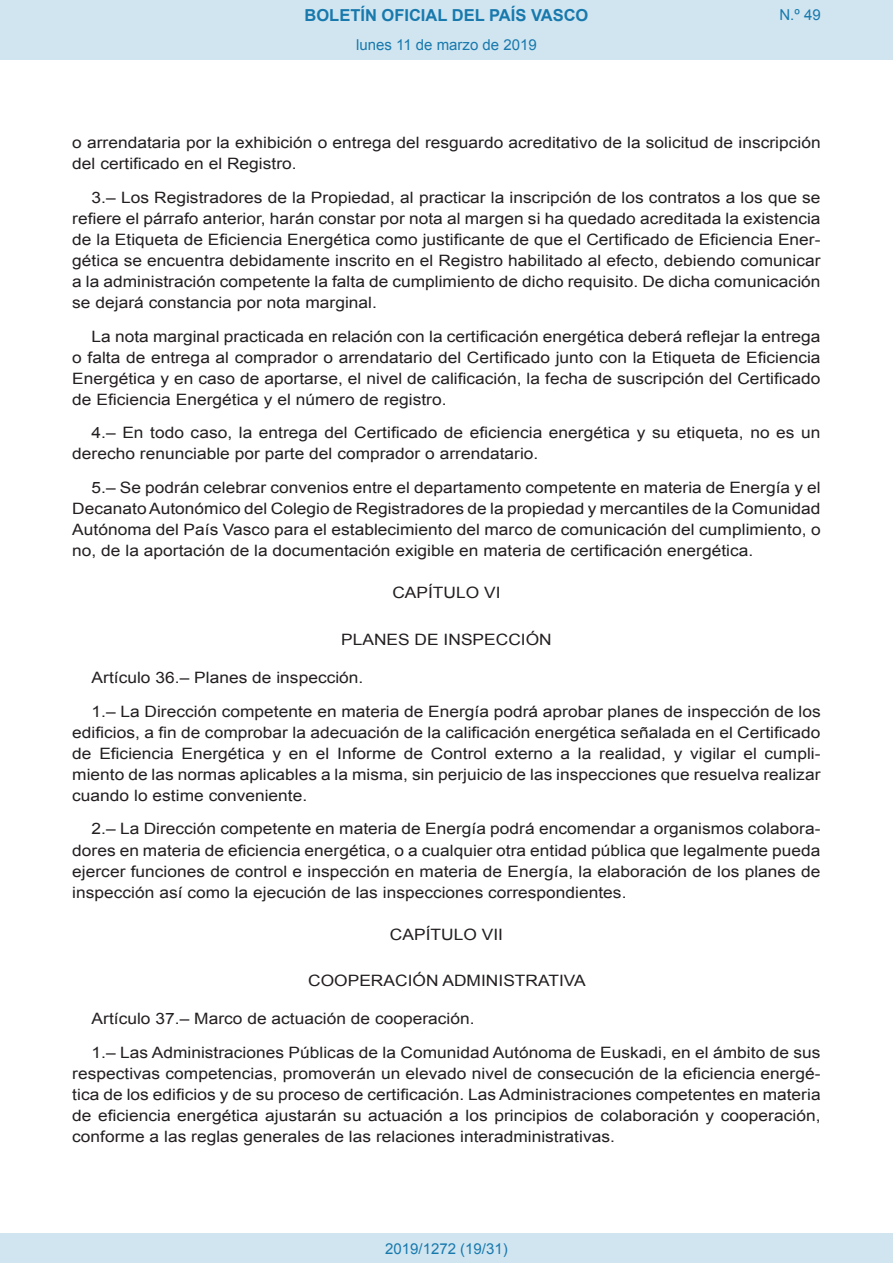
<style>
.page{position:relative;width:893px;height:1263px;background:#fff}
.page>*{position:absolute;margin:0;border:0;box-sizing:border-box;transform-origin:0 0}
.t1{font:700 16.5px "Arial";color:#1879ad}
.BOPVDetalle{font:15.6px/21px "Arial";color:#231f20;text-align:justify;scale:1.11 1}
.BOPVClave{font:15.6px "Arial";color:#231f20;scale:1.11 1}
.Paginacion_Centro{font:15px "Arial";color:#1879ad}
</style>
<div class="page">
<div style="left:0;top:0;width:893px;height:60px;background:#d0e5f0"></div>
<div style="left:0;top:1233px;width:893px;height:30px;background:#d0e5f0"></div>
<p class="t1" style="left:305px;top:4px;width:285px">BOLETÍN OFICIAL DEL PAÍS VASCO</p>
<p class="Paginacion_Centro" style="left:356px;top:35px;width:182px">lunes 11 de marzo de 2019</p>
<p class="Paginacion_Centro" style="left:779px;top:5px;width:43px">N.º 49</p>
<p class="BOPVDetalle" style="left:72px;top:132px;width:676px">o arrendataria por la exhibición o entrega del resguardo acreditativo de la solicitud de inscripción del certificado en el Registro.</p>
<p class="BOPVDetalle" style="left:72px;top:187px;width:676px;text-indent:19px">3.– Los Registradores de la Propiedad, al practicar la inscripción de los contratos a los que se refiere el párrafo anterior, harán constar por nota al margen si ha quedado acreditada la existencia de la Etiqueta de Eficiencia Energética como justificante de que el Certificado de Eficiencia Ener&shy;gética se encuentra debidamente inscrito en el Registro habilitado al efecto, debiendo comunicar a la administración competente la falta de cumplimiento de dicho requisito. De dicha comunicación se dejará constancia por nota marginal.</p>
<p class="BOPVDetalle" style="left:72px;top:326px;width:676px;text-indent:19px">La nota marginal practicada en relación con la certificación energética deberá reflejar la entrega o falta de entrega al comprador o arrendatario del Certificado junto con la Etiqueta de Eficiencia Energética y en caso de aportarse, el nivel de calificación, la fecha de suscripción del Certificado de Eficiencia Energética y el número de registro.</p>
<p class="BOPVDetalle" style="left:72px;top:423px;width:675px;text-indent:19px">4.– En todo caso, la entrega del Certificado de eficiencia energética y su etiqueta, no es un derecho renunciable por parte del comprador o arrendatario.</p>
<p class="BOPVDetalle" style="left:72px;top:477px;width:676px;text-indent:19px">5.– Se podrán celebrar convenios entre el departamento competente en materia de Energía y el Decanato Autonómico del Colegio de Registradores de la propiedad y mercantiles de la Comunidad Autónoma del País Vasco para el establecimiento del marco de comunicación del cumplimiento, o no, de la aportación de la documentación exigible en materia de certificación energética.</p>
<p class="BOPVClave" style="left:392px;top:583px;width:99px">CAPÍTULO VI</p>
<p class="BOPVClave" style="left:341px;top:629px;width:191px">PLANES DE INSPECCIÓN</p>
<p class="BOPVDetalle" style="left:92px;top:667px;width:246px">Artículo 36.– Planes de inspección.</p>
<p class="BOPVDetalle" style="left:72px;top:701px;width:676px;text-indent:19px">1.– La Dirección competente en materia de Energía podrá aprobar planes de inspección de los edificios, a fin de comprobar la adecuación de la calificación energética señalada en el Certificado de Eficiencia Energética y en el Informe de Control externo a la realidad, y vigilar el cumpli&shy;miento de las normas aplicables a la misma, sin perjuicio de las inspecciones que resuelva realizar cuando lo estime conveniente.</p>
<p class="BOPVDetalle" style="left:72px;top:819px;width:676px;text-indent:19px">2.– La Dirección competente en materia de Energía podrá encomendar a organismos colabora&shy;dores en materia de eficiencia energética, o a cualquier otra entidad pública que legalmente pueda ejercer funciones de control e inspección en materia de Energía, la elaboración de los planes de inspección así como la ejecución de las inspecciones correspondientes.</p>
<p class="BOPVClave" style="left:390px;top:924px;width:103px">CAPÍTULO VII</p>
<p class="BOPVClave" style="left:308px;top:970px;width:251px">COOPERACIÓN ADMINISTRATIVA</p>
<p class="BOPVDetalle" style="left:92px;top:1008px;width:347px">Artículo 37.– Marco de actuación de cooperación.</p>
<p class="BOPVDetalle" style="left:72px;top:1042px;width:676px;text-indent:19px">1.– Las Administraciones Públicas de la Comunidad Autónoma de Euskadi, en el ámbito de sus respectivas competencias, promoverán un elevado nivel de consecución de la eficiencia energé&shy;tica de los edificios y de su proceso de certificación. Las Administraciones competentes en materia de eficiencia energética ajustarán su actuación a los principios de colaboración y cooperación, conforme a las reglas generales de las relaciones interadministrativas.</p>
<p class="Paginacion_Centro" style="left:385px;top:1238px;width:124px">2019/1272 (19/31)</p>
</div>
